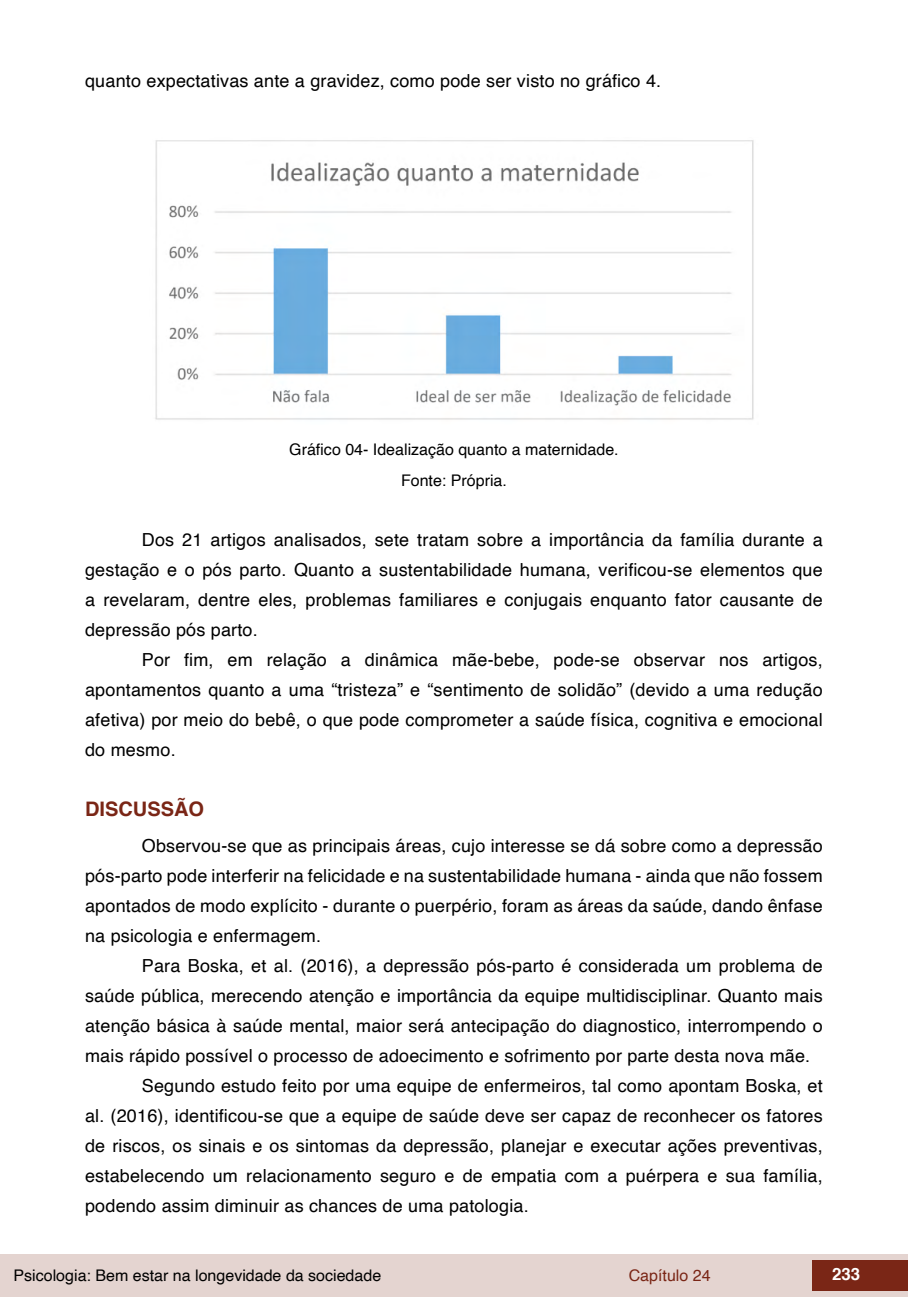
<style>
.page{position:relative;width:908px;height:1304px;background:#fff}
.page>*{position:absolute;margin:0;border:0;box-sizing:border-box;transform-origin:0 0}
.t1{font:700 20px "Helvetica";color:#7a2616}
.t2{font:18px/30px "Helvetica";letter-spacing:.01em;color:#000;text-align:justify}
.t3{font:700 16.8px "Helvetica";color:#fff}
.t4{font:16px/30.6px "Helvetica";color:#000;text-align:center}
.t5{font:16px "Helvetica";color:#7a2616}
</style>
<div class="page">
<div style="left:0;top:1254px;width:906px;height:43px;background:#e4d4d0"></div>
<div style="left:812px;top:1261px;width:95px;height:30px;background:#7a2616"></div>
<img style="left:155px;top:140px;width:599px;height:280px">
<p class="t2" style="left:85px;top:66px;width:577px">quanto expectativas ante a gravidez, como pode ser visto no gráfico 4.</p>
<p class="t4" style="left:289px;top:435px;width:331px">Gráfico 04- Idealização quanto a maternidade.<br>Fonte: Própria.</p>
<p class="t2" style="left:85px;top:525px;width:739px;text-indent:57px">Dos 21 artigos analisados, sete tratam sobre a importância da família durante a gestação e o pós parto. Quanto a sustentabilidade humana, verificou-se elementos que a revelaram, dentre eles, problemas familiares e conjugais enquanto fator causante de depressão pós parto.</p>
<p class="t2" style="left:85px;top:645px;width:738px;text-indent:57px">Por fim, em relação a dinâmica mãe-bebe, pode-se observar nos artigos, apontamentos quanto a uma “tristeza” e “sentimento de solidão” (devido a uma redução afetiva) por meio do bebê, o que pode comprometer a saúde física, cognitiva e emocional do mesmo.</p>
<p class="t1" style="left:85px;top:793px;width:120px">DISCUSSÃO</p>
<p class="t2" style="left:85px;top:831px;width:738px;text-indent:57px">Observou-se que as principais áreas, cujo interesse se dá sobre como a depressão pós-parto pode interferir na felicidade e na sustentabilidade humana - ainda que não fossem apontados de modo explícito - durante o puerpério, foram as áreas da saúde, dando ênfase na psicologia e enfermagem.</p>
<p class="t2" style="left:142px;top:951px;width:682px">Para Boska, et al. (2016), a depressão pós-parto é considerada um problema de</p>
<p class="t2" style="left:85px;top:981px;width:738px">saúde pública, merecendo atenção e importância da equipe multidisciplinar. Quanto mais</p>
<p class="t2" style="left:85px;top:1011px;width:738px">atenção básica à saúde mental, maior será antecipação do diagnostico, interrompendo o</p>
<p class="t2" style="left:85px;top:1041px;width:726px">mais rápido possível o processo de adoecimento e sofrimento por parte desta nova mãe.</p>
<p class="t2" style="left:142px;top:1071px;width:682px">Segundo estudo feito por uma equipe de enfermeiros, tal como apontam Boska, et</p>
<p class="t2" style="left:85px;top:1101px;width:738px">al. (2016), identificou-se que a equipe de saúde deve ser capaz de reconhecer os fatores</p>
<p class="t2" style="left:85px;top:1131px;width:738px">de riscos, os sinais e os sintomas da depressão, planejar e executar ações preventivas,</p>
<p class="t2" style="left:85px;top:1161px;width:738px">estabelecendo um relacionamento seguro e de empatia com a puérpera e sua família,</p>
<p class="t2" style="left:85px;top:1191px;width:445px">podendo assim diminuir as chances de uma patologia.</p>
<p class="t4" style="left:14px;top:1260px;width:369px">Psicologia: Bem estar na longevidade da sociedade</p>
<p class="t5" style="left:628px;top:1263px;width:83px">Capítulo 24</p>
<p class="t3" style="left:831px;top:1261px;width:30px">233</p>
</div>
